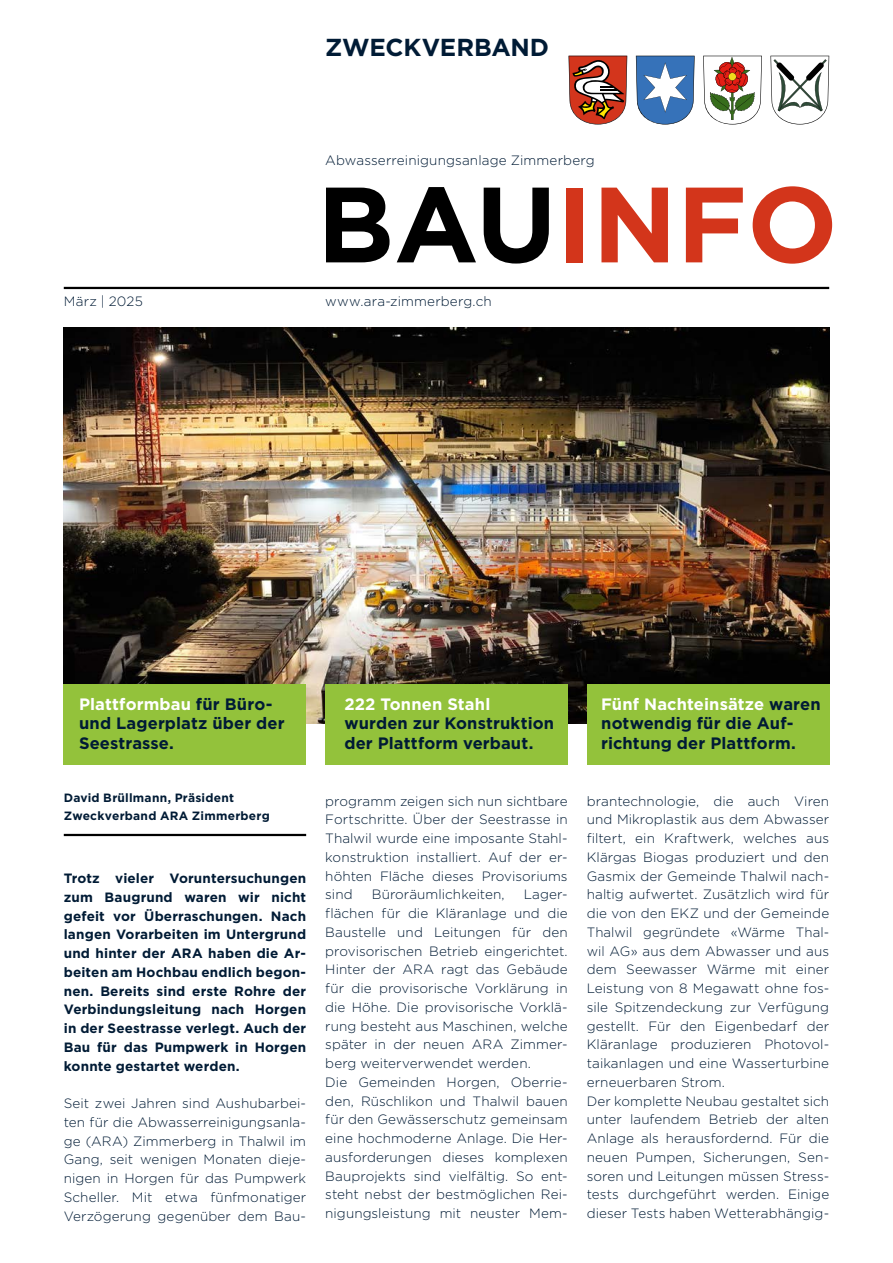
<style>
.page{position:relative;width:893px;height:1263px;background:#fff}
.page>*{position:absolute;margin:0;border:0;box-sizing:border-box;transform-origin:0 0}
.t1{font:700 106.8px "Gotham";color:#d3351b}
.Lauftext{font:700 24.6px "Gotham";letter-spacing:-.01em;color:#001b35}
.Lauftext-2{font:700 16.5px/19.5px "Gotham";letter-spacing:.005em;color:#001b35}
.Lauftext-3{font:300 13.5px/18.8px "Gotham";letter-spacing:.01em;color:#001b35;text-align:justify}
.Lauftext-4{font:700 13.5px/18.8px "Gotham";letter-spacing:.01em;color:#001b35;text-align:justify}
.Lauftext-5{font:700 12px/18px "Gotham";letter-spacing:.02em;color:#001b35}
.s1{color:#000}
.s2{color:#fff}
</style>
<div class="page">
<img style="left:64px;top:328px;width:765px;height:395px">
<svg style="left:770px;top:56px;width:59px;height:69px"></svg>
<svg style="left:703px;top:56px;width:59px;height:69px"></svg>
<svg style="left:636px;top:56px;width:59px;height:69px"></svg>
<svg style="left:568px;top:56px;width:59px;height:69px"></svg>
<hr style="left:64px;top:287px;width:765px;height:2px;background:#000">
<hr style="left:64px;top:834px;width:242px;height:2px;background:#000">
<div style="left:325px;top:684px;width:243px;height:81px;background:#93c23b"></div>
<div style="left:587px;top:684px;width:242px;height:81px;background:#93c23b"></div>
<div style="left:64px;top:684px;width:242px;height:81px;background:#93c23b"></div>
<p class="Lauftext" style="left:325px;top:31px;width:225px">ZWECKVERBAND</p>
<p class="Lauftext-3" style="left:325px;top:151px;width:271px">Abwasserreinigungsanlage Zimmerberg</p>
<p class="t1" style="left:317px;top:154px;width:522px"><span class="s1">BAU</span>INFO</p>
<p class="Lauftext-3" style="left:64px;top:292px;width:81px">März | 2025</p>
<p class="Lauftext-3" style="left:325px;top:292px;width:168px">www.ara-zimmerberg.ch</p>
<p class="Lauftext-2" style="left:79px;top:694px;width:207px"><span class="s2">Plattformbau</span> für Büro&shy;und Lagerplatz über der<br>Seestrasse.</p>
<p class="Lauftext-2" style="left:601px;top:694px;width:221px"><span class="s2">Fünf Nachteinsätze</span> waren notwendig für die Auf&shy;richtung der Plattform.</p>
<p class="Lauftext-2" style="left:344px;top:694px;width:211px"><span class="s2">222 Tonnen Stahl </span>wurden zur Konstruktion der Plattform verbaut.</p>
<p class="Lauftext-5" style="left:64px;top:789px;width:208px">David Brüllmann, Präsident<br>Zweckverband ARA Zimmerberg</p>
<p class="Lauftext-3" style="left:325px;top:791px;width:244px">programm zeigen sich nun sichtbare Fortschritte. Über der Seestrasse in Thalwil wurde eine imposante Stahl&shy;konstruktion installiert. Auf der er&shy;höhten Fläche dieses Provisoriums sind</p>
<p class="Lauftext-4" style="left:64px;top:869px;width:244px">Trotz vieler Voruntersuchungen zum Baugrund waren wir nicht gefeit vor Überraschungen. Nach langen Vorarbeiten im Untergrund und hinter der ARA haben die Ar&shy;beiten am Hochbau endlich begon&shy;nen. Bereits sind erste Rohre der Verbindungsleitung nach Horgen in der Seestrasse verlegt. Auch der Bau für das Pumpwerk in Horgen konnte gestartet werden.</p>
<p class="Lauftext-3" style="left:64px;top:1094px;width:244px">Seit zwei Jahren sind Aushubarbei&shy;ten für die Abwasserreinigungsanla&shy;ge (ARA) Zimmerberg in Thalwil im Gang, seit wenigen Monaten dieje&shy;nigen in Horgen für das Pumpwerk Scheller. Mit etwa fünfmonatiger Verzögerung gegenüber dem Bau-</p>
<p class="Lauftext-3" style="left:372px;top:885px;width:135px">Büroräumlichkeiten,</p>
<p class="Lauftext-3" style="left:325px;top:885px;width:244px;text-indent:198px">Lager&shy;flächen für die Kläranlage und die Baustelle und Leitungen für den provisorischen Betrieb eingerichtet.<br>Hinter der ARA ragt das Gebäude für die provisorische Vorklärung in die Höhe. Die provisorische Vorklä&shy;rung besteht aus Maschinen, welche später in der neuen ARA Zimmer&shy;berg weiterverwendet werden.</p>
<p class="Lauftext-3" style="left:325px;top:1072px;width:244px">Die Gemeinden Horgen, Oberrie&shy;den, Rüschlikon und Thalwil bauen für den Gewässerschutz gemeinsam eine hochmoderne Anlage. Die Her&shy;ausforderungen dieses komplexen Bauprojekts sind vielfältig. So ent&shy;steht nebst der bestmöglichen Rei&shy;nigungsleistung mit neuster Mem-</p>
<p class="Lauftext-3" style="left:587px;top:791px;width:244px">brantechnologie, die auch Viren und Mikroplastik aus dem Abwasser filtert, ein Kraftwerk, welches aus Klärgas Biogas produziert und den Gasmix der Gemeinde Thalwil nach&shy;haltig aufwertet. Zusätzlich wird für die von den EKZ und der Gemeinde Thalwil gegründete «Wärme Thal&shy;wil AG» aus dem Abwasser und aus dem Seewasser Wärme mit einer Leistung von 8 Megawatt ohne fos&shy;sile Spitzendeckung zur Verfügung gestellt. Für den Eigenbedarf der Kläranlage produzieren Photovol&shy;taikanlagen und eine Wasserturbine erneuerbaren Strom.</p>
<p class="Lauftext-3" style="left:587px;top:1091px;width:244px">Der komplette Neubau gestaltet sich unter laufendem Betrieb der alten Anlage als herausfordernd. Für die neuen Pumpen, Sicherungen, Sen&shy;soren und Leitungen müssen Stress&shy;tests durchgeführt werden. Einige dieser Tests haben Wetterabhängig-</p>
</div>
